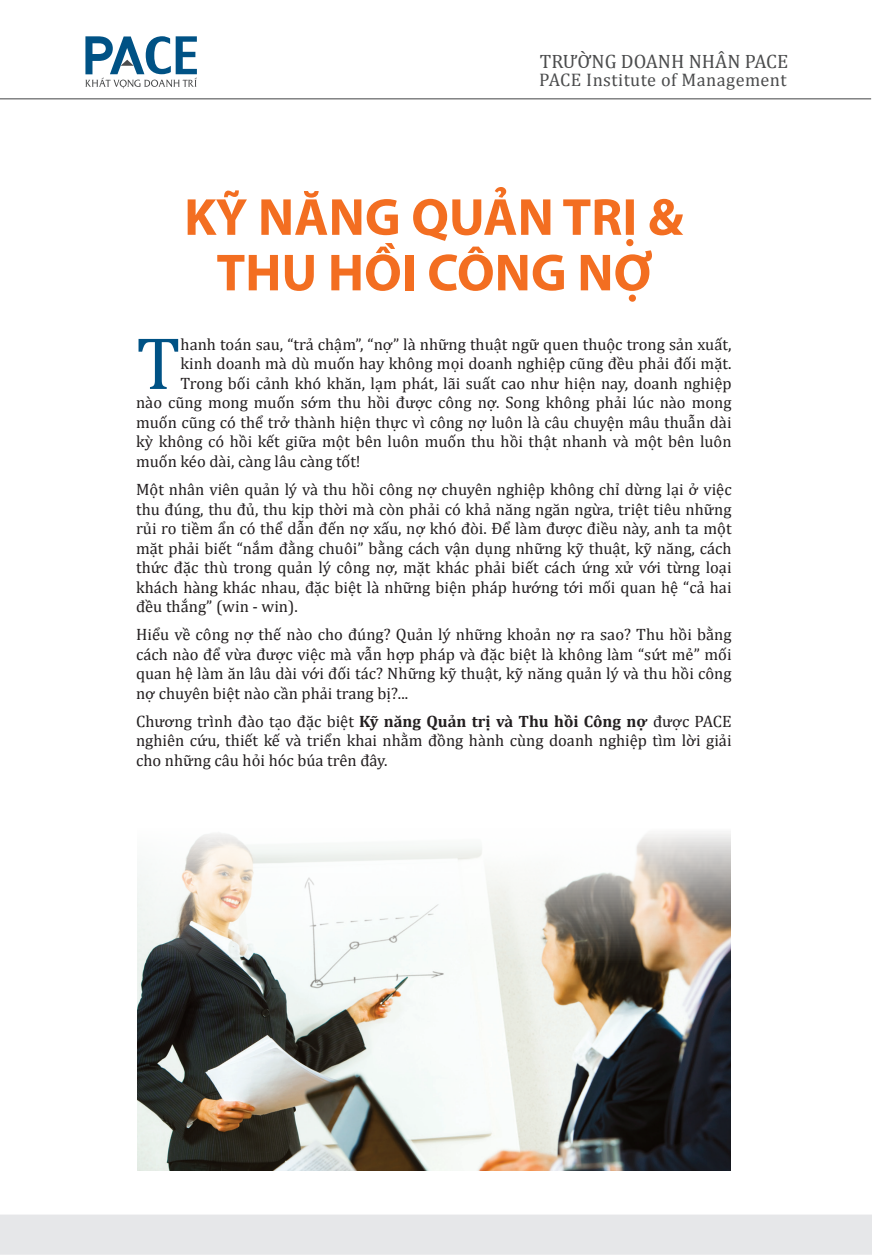
<style>
.page{position:relative;width:872px;height:1255px;background:#fff}
.page>*{position:absolute;margin:0;border:0;box-sizing:border-box;transform-origin:0 0}
.t1{font:75px "Cambria";color:#005285}
.t2{font:700 52.5px/55.5px "Myriad Pro";color:#f36e21;text-align:center}
.t3{font:19.35px "Cambria";color:#4b4c4d}
.t4{font:18.3px "Cambria";letter-spacing:.025em;color:#4b4c4d}
.t5{font:16.5px/19.5px "Cambria";color:#231f20;text-align:justify}
.s1{font-weight:700}
</style>
<div class="page">
<img style="left:138px;top:833px;width:592px;height:337px">
<div style="left:0;top:1214px;width:872px;height:40px;background:#e6e7e9"></div>
<svg style="left:85px;top:36px;width:112px;height:52px"></svg>
<hr style="left:0;top:98px;width:871px;height:1px;background:#4b4c4d">
<p class="t3" style="left:540px;top:50px;width:250px">TRƯỜNG DOANH NHÂN PACE</p>
<p class="t4" style="left:539px;top:69px;width:249px">PACE Institute of Management</p>
<h2 class="t2" style="left:184px;top:188px;width:501px">KỸ NĂNG QUẢN TRỊ &amp;<br>THU HỒI CÔNG NỢ</h2>
<h1 class="t1" style="left:136px;top:319px;width:46px">T</h1>
<p class="t5" style="left:181px;top:334px;width:552px">hanh toán sau, “trả chậm”, “nợ” là những thuật ngữ quen thuộc trong sản xuất,</p>
<p class="t5" style="left:181px;top:354px;width:552px">kinh doanh mà dù muốn hay không mọi doanh nghiệp cũng đều phải đối mặt.</p>
<p class="t5" style="left:181px;top:373px;width:552px">Trong bối cảnh khó khăn, lạm phát, lãi suất cao như hiện nay, doanh nghiệp</p>
<p class="t5" style="left:136px;top:393px;width:597px">nào cũng mong muốn sớm thu hồi được công nợ. Song không phải lúc nào mong</p>
<p class="t5" style="left:136px;top:412px;width:597px">muốn cũng có thể trở thành hiện thực vì công nợ luôn là câu chuyện mâu thuẫn dài</p>
<p class="t5" style="left:136px;top:432px;width:597px">kỳ không có hồi kết giữa một bên luôn muốn thu hồi thật nhanh và một bên luôn</p>
<p class="t5" style="left:136px;top:451px;width:226px">muốn kéo dài, càng lâu càng tốt!</p>
<p class="t5" style="left:136px;top:479px;width:597px">Một nhân viên quản lý và thu hồi công nợ chuyên nghiệp không chỉ dừng lại ở việc thu đúng, thu đủ, thu kịp thời mà còn phải có khả năng ngăn ngừa, triệt tiêu những rủi ro tiềm ẩn có thể dẫn đến nợ xấu, nợ khó đòi. Để làm được điều này, anh ta một mặt phải biết “nắm đằng chuôi” bằng cách vận dụng những kỹ thuật, kỹ năng, cách thức đặc thù trong quản lý công nợ, mặt khác phải biết cách ứng xử với từng loại khách hàng khác nhau, đặc biệt là những biện pháp hướng tới mối quan hệ “cả hai đều thắng” (win - win).</p>
<p class="t5" style="left:136px;top:624px;width:597px">Hiểu về công nợ thế nào cho đúng? Quản lý những khoản nợ ra sao? Thu hồi bằng cách nào để vừa được việc mà vẫn hợp pháp và đặc biệt là không làm “sứt mẻ” mối quan hệ làm ăn lâu dài với đối tác? Những kỹ thuật, kỹ năng quản lý và thu hồi công nợ chuyên biệt nào cần phải trang bị?...</p>
<p class="t5" style="left:136px;top:711px;width:597px">Chương trình đào tạo đặc biệt <span class="s1">Kỹ năng Quản trị và Thu hồi Công nợ</span> được PACE nghiên cứu, thiết kế và triển khai nhằm đồng hành cùng doanh nghiệp tìm lời giải cho những câu hỏi hóc búa trên đây.</p>
</div>
